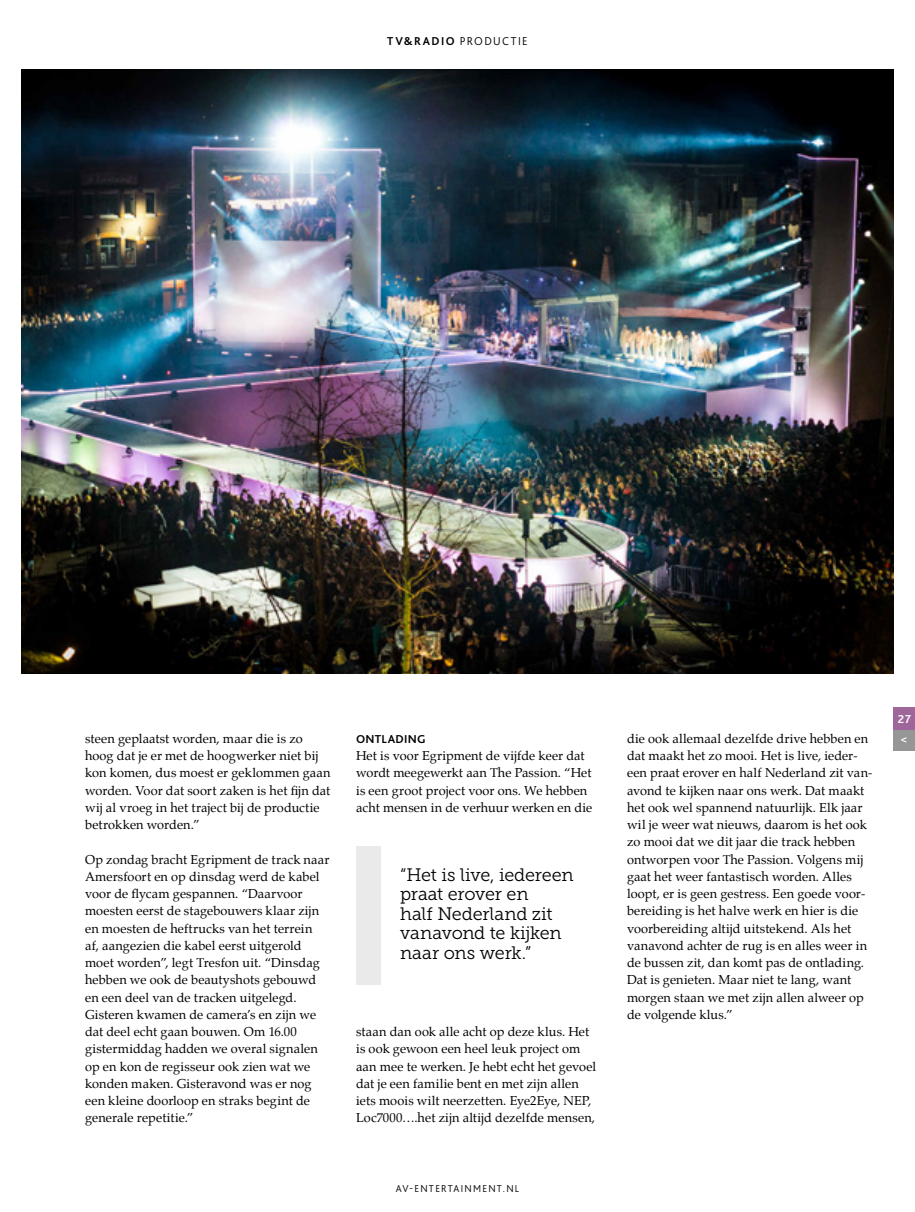
<style>
.page{position:relative;width:915px;height:1212px;background:#fff}
.page>*{position:absolute;margin:0;border:0;box-sizing:border-box;transform-origin:0 0}
.t1{font:18px/19.5px "Museo Slab 300";letter-spacing:-.01em;color:#000}
.t2{font:12.75px/17.2px "Palatino";letter-spacing:.005em;color:#000}
.t3{font:300 12px "Bliss 2";letter-spacing:.12em;color:#000}
.t4{font:700 12px "Bliss 2";letter-spacing:.025em;color:#000}
.t5{font:700 12px/20.7px "Bliss 2";color:#fff}
.t6{font:300 10.5px "Bliss 2";letter-spacing:.125em;color:#000}
.s1{font-weight:700}
</style>
<div class="page">
<hr style="left:0;top:0;width:1px;height:1212px;background:#283583">
<hr style="left:0;top:900px;width:1px;height:312px;background:#fff">
<div style="left:893px;top:728px;width:21px;height:22px;background:#979696"></div>
<div style="left:893px;top:707px;width:21px;height:22px;background:#9f669b"></div>
<div style="left:356px;top:846px;width:24px;height:138px;background:#eaeaea"></div>
<img style="left:21px;top:70px;width:872px;height:604px">
<p class="t3" style="left:387px;top:33px;width:142px"><span class="s1">TV&amp;RADIO</span> PRODUCTIE</p>
<p class="t2" style="left:85px;top:730px;width:247px">steen geplaatst worden, maar die is zo hoog dat je er met de hoogwerker niet bij kon komen, dus moest er geklommen gaan worden. Voor dat soort zaken is het fijn dat wij al vroeg in het traject bij de productie betrokken worden.”</p>
<p class="t2" style="left:85px;top:850px;width:246px">Op zondag bracht Egripment de track naar Amersfoort en op dinsdag werd de kabel voor de flycam gespannen. “Daarvoor moesten eerst de stagebouwers klaar zijn en moesten de heftrucks van het terrein af, aangezien die kabel eerst uitgerold moet worden”, legt Tresfon uit. “Dinsdag hebben we ook de beautyshots gebouwd en een deel van de tracken uitgelegd.<br>Gisteren kwamen de camera’s en zijn we dat deel echt gaan bouwen. Om 16.00 gistermiddag hadden we overal signalen op en kon de regisseur ook zien wat we konden maken. Gisteravond was er nog een kleine doorloop en straks begint de generale repetitie.”</p>
<p class="t4" style="left:356px;top:731px;width:71px">ONTLADING</p>
<p class="t2" style="left:356px;top:747px;width:238px">Het is voor Egripment de vijfde keer dat wordt meegewerkt aan The Passion. “Het is een groot project voor ons. We hebben acht mensen in de verhuur werken en die</p>
<h1 class="t1" style="left:400px;top:865px;width:175px">“Het is live, iedereen praat erover en<br>half Nederland zit vanavond te kijken naar ons werk.”</h1>
<p class="t2" style="left:356px;top:1023px;width:241px">staan dan ook alle acht op deze klus. Het is ook gewoon een heel leuk project om aan mee te werken. Je hebt echt het gevoel dat je een familie bent en met zijn allen iets moois wilt neerzetten. Eye2Eye, NEP, Loc7000….het zijn altijd dezelfde mensen,</p>
<p class="t6" style="left:395px;top:1182px;width:125px">AV-ENTERTAINMENT.NL</p>
<p class="t2" style="left:626px;top:730px;width:247px">die ook allemaal dezelfde drive hebben en dat maakt het zo mooi. Het is live, ieder&shy;een praat erover en half Nederland zit van&shy;avond te kijken naar ons werk. Dat maakt het ook wel spannend natuurlijk. Elk jaar wil je weer wat nieuws, daarom is het ook zo mooi dat we dit jaar die track hebben ontworpen voor The Passion. Volgens mij gaat het weer fantastisch worden. Alles loopt, er is geen gestress. Een goede voor&shy;bereiding is het halve werk en hier is die voorbereiding altijd uitstekend. Als het vanavond achter de rug is en alles weer in de bussen zit, dan komt pas de ontlading.<br>Dat is genieten. Maar niet te lang, want morgen staan we met zijn allen alweer op de volgende klus.”</p>
<p class="t5" style="left:897px;top:708px;width:15px">27 &lt;</p>
</div>
